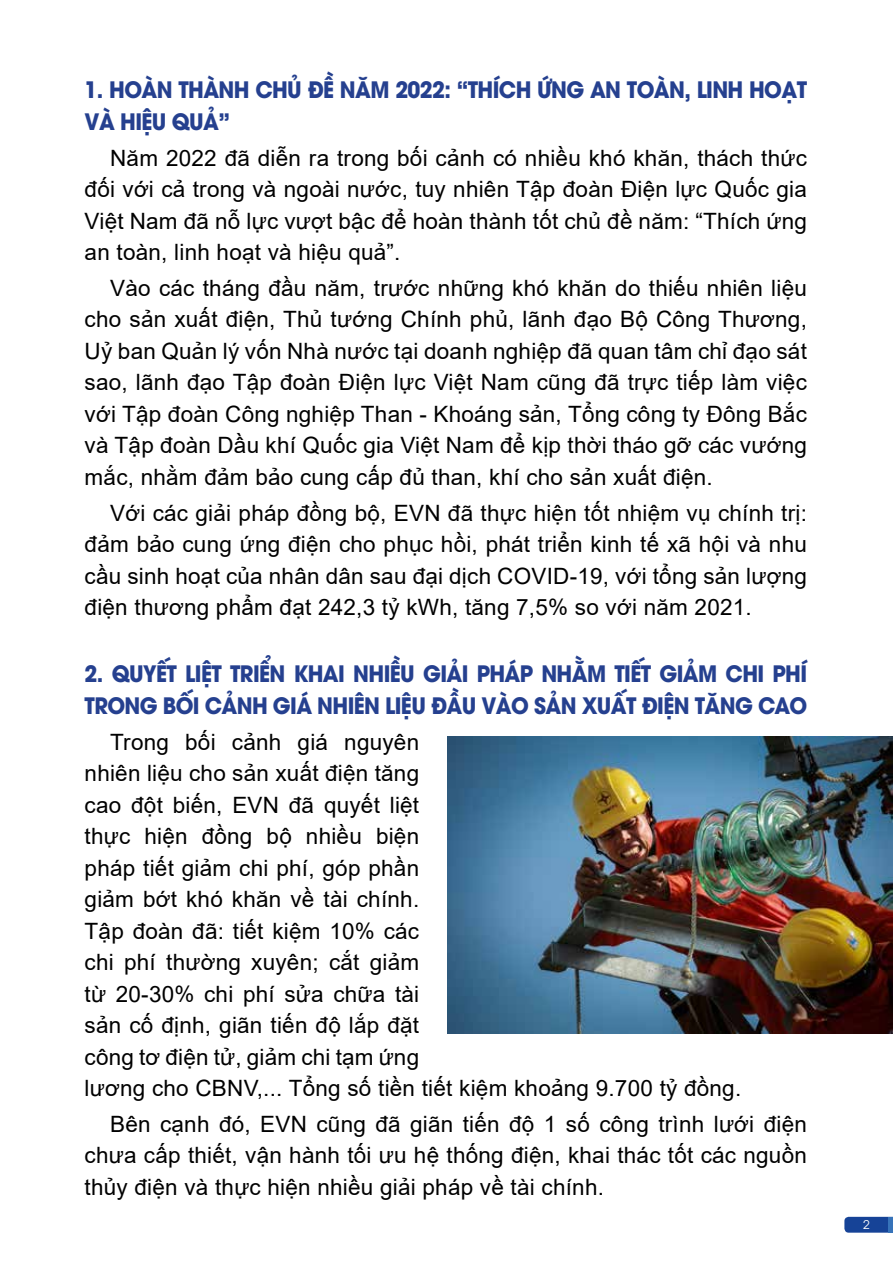
<style>
.page{position:relative;width:893px;height:1263px;background:#fff}
.page>*{position:absolute;margin:0;border:0;box-sizing:border-box;transform-origin:0 0}
.t1{font:22.5px/31.5px "Arial";letter-spacing:.01em;color:#000;text-align:justify}
.t2{font:700 22.5px/31.5px "UTM Avo";letter-spacing:-.03em;color:#25408f;scale:.93 1}
.t3{font:12px "UTM Avo";color:#fff}
</style>
<div class="page">
<svg style="left:844px;top:1217px;width:45px;height:16px"></svg>
<hr style="left:889px;top:1217px;width:4px;height:16px;background:#3773b9">
<img style="left:447px;top:737px;width:446px;height:297px">
<p class="t2" style="left:85px;top:72px;width:778px">1. HOÀN THÀNH CHỦ ĐỀ NĂM 2022: “TH ÍCH ỨNG AN TOÀN, LINH HOẠT<br>VÀ HIỆU QUẢ”</p>
<p class="t1" style="left:85px;top:142px;width:724px;text-indent:26px">Năm 2022 đã diễn ra trong bối cảnh có nhiều khó khăn, thách thức đối với cả trong và ngoài nước, tuy nhiên Tập đoàn Điện lực Quốc gia Việt Nam đã nỗ lực vượt bậc để hoàn thành tốt chủ đề năm: “Thích ứng an toàn, linh hoạt và hiệu quả”.</p>
<p class="t1" style="left:85px;top:272px;width:724px;text-indent:26px">Vào các tháng đầu năm, trước những khó khăn do thiếu nhiên liệu cho sản xuất điện, Thủ tướng Chính phủ, lãnh đạo Bộ Công Thương, Uỷ ban Quản lý vốn Nhà nước tại doanh nghiệp đã quan tâm chỉ đạo sát sao, lãnh đạo Tập đoàn Điện lực Việt Nam cũng đã trực tiếp làm việc với Tập đoàn Công nghiệp Than - Khoáng sản, Tổng công ty Đông Bắc và Tập đoàn Dầu khí Quốc gia Việt Nam để kịp thời tháo gỡ các vướng mắc, nhằm đảm bảo cung cấp đủ than, khí cho sản xuất điện.</p>
<p class="t1" style="left:85px;top:497px;width:724px;text-indent:26px">Với các giải pháp đồng bộ, EVN đã thực hiện tốt nhiệm vụ chính trị: đảm bảo cung ứng điện cho phục hồi, phát triển kinh tế xã hội và nhu cầu sinh hoạt của nhân dân sau đại dịch COVID-19, với tổng sản lượng điện thương phẩm đạt 242,3 tỷ kWh, tăng 7,5% so với năm 2021.</p>
<p class="t2" style="left:85px;top:656px;width:778px">2. QUYẾT LIỆT TRIỂN KHAI NH IỀU GIẢI PHÁP NHẰM TIẾT GIẢM CHI PHÍ<br>TRONG BỐI CẢNH GIÁ NH IÊN LIỆU ĐẦU VÀO SẢN XUẤT ĐIỆN TĂNG CAO</p>
<p class="t1" style="left:85px;top:726px;width:658px;text-align:left;text-indent:26px">Trong bối cảnh giá nguyên<br>nhiên liệu cho sản xuất điện tăng<br>cao đột biến, EVN đã quyết liệt<br>thực hiện đồng bộ nhiều biện<br>pháp tiết giảm chi phí, góp phần<br>giảm bớt khó khăn về tài chính.<br>Tập đoàn đã: tiết kiệm 10% các<br>chi phí thường xuyên; cắt giảm<br>từ 20-30% chi phí sửa chữa tài<br>sản cố định, giãn tiến độ lắp đặt<br>công tơ điện tử, giảm chi tạm ứng<br>lương cho CBNV,... Tổng số tiền tiết kiệm khoảng 9.700 tỷ đồng.</p>
<p class="t1" style="left:85px;top:1108px;width:724px;text-indent:26px">Bên cạnh đó, EVN cũng đã giãn tiến độ 1 số công trình lưới điện chưa cấp thiết, vận hành tối ưu hệ thống điện, khai thác tốt các nguồn thủy điện và thực hiện nhiều giải pháp về tài chính.</p>
<p class="t3" style="left:863px;top:1215px;width:8px">2</p>
</div>
